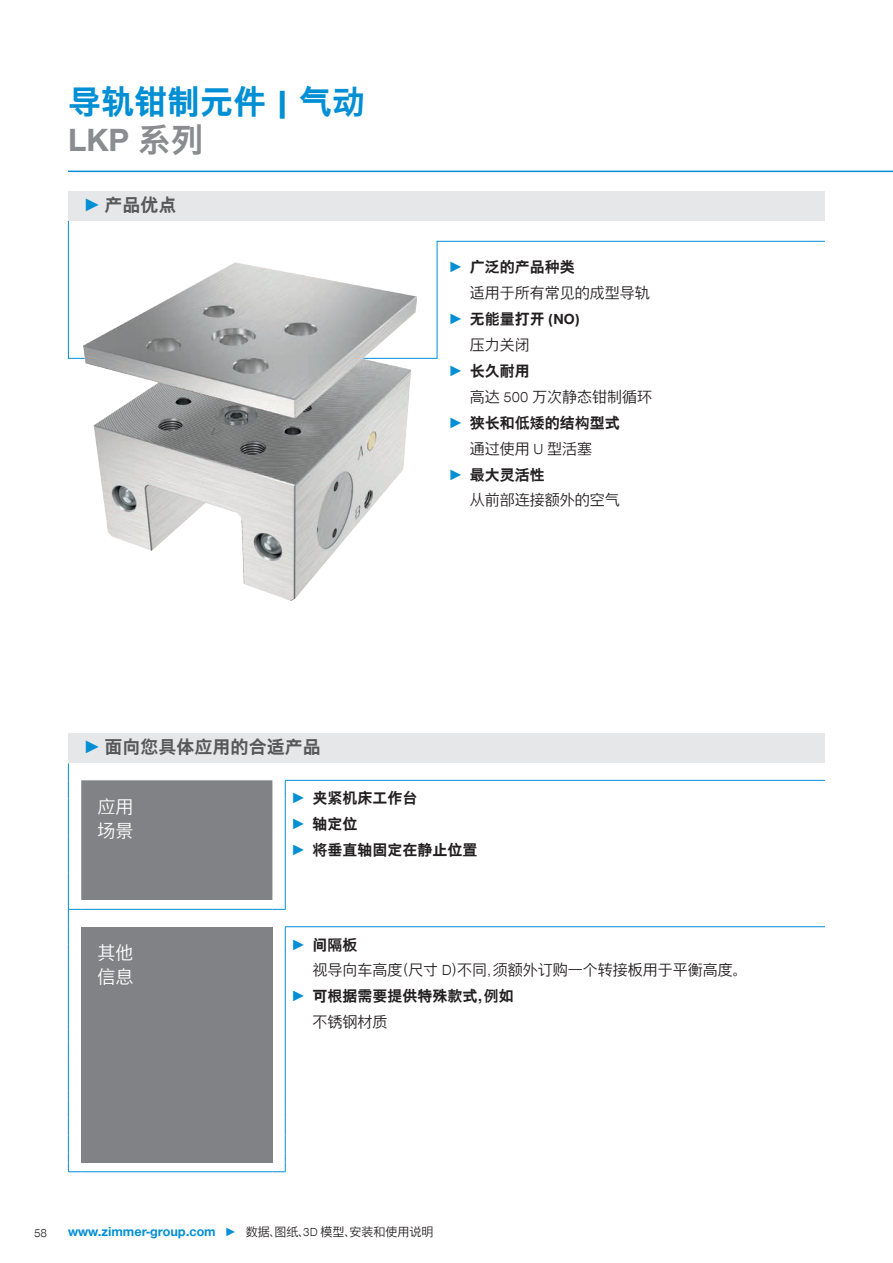
<style>
.page{position:relative;width:893px;height:1263px;background:#fff}
.page>*{position:absolute;margin:0;border:0;box-sizing:border-box;transform-origin:0 0}
.CB_AF_Headline_22_25{font:700 33px/37.5px "Zimmer Group Sans Global";color:#008fd5}
.t1{font:700 18px "Zimmer Group Sans Global";color:#57585a}
.CB_AF_Überschrift_Infobox{font:300 18px/24px "Zimmer Group Sans Global";color:#fff}
.t2{font:700 15px "Zimmer Group Sans Global";color:#231f20}
.CB_AF_Prodvort_Body{font:300 15px "Zimmer Group Sans Global";color:#231f20}
.CB_AF_Seitenzahl_links{font:700 13.5px "Zimmer Group Sans Global";color:#008fd5}
.CB_AF_Seitenzahl_links-2{font:300 12px "Zimmer Group Sans Global";color:#231f20}
.s1{color:#8a8c8f}
.s2{font-family:"Zimmer Group Sans";color:#008fd5}
.s3{font-weight:300;font-size:12px}
.s4{font-weight:300;font-size:12px;color:#231f20}
</style>
<div class="page">
<svg style="left:68px;top:221px;width:757px;height:138px"></svg>
<img style="left:83px;top:262px;width:333px;height:338px">
<hr style="left:68px;top:171px;width:825px;height:1px;background:#008fd5">
<div style="left:68px;top:191px;width:757px;height:30px;background:#e6e7e9"></div>
<div style="left:68px;top:733px;width:757px;height:30px;background:#e6e7e9"></div>
<hr style="left:285px;top:780px;width:540px;height:1px;background:#008fd5">
<div style="left:81px;top:927px;width:191px;height:235px;background:#808285"></div>
<hr style="left:68px;top:993px;width:1px;height:36px;background:#008fd5">
<svg style="left:68px;top:1029px;width:13px;height:143px"></svg>
<hr style="left:81px;top:1171px;width:191px;height:1px;background:#008fd5">
<hr style="left:285px;top:926px;width:540px;height:1px;background:#008fd5">
<svg style="left:68px;top:763px;width:218px;height:230px"></svg>
<hr style="left:285px;top:993px;width:1px;height:36px;background:#008fd5">
<svg style="left:272px;top:1029px;width:14px;height:143px"></svg>
<p class="CB_AF_Headline_22_25" style="left:68px;top:83px;width:299px">导轨钳制元件 | 气动<br><span class="s1">LKP 系列</span></p>
<p class="t1" style="left:83px;top:194px;width:95px"><span class="s2">►</span> 产品优点</p>
<p class="t2" style="left:449px;top:259px;width:128px"><span class="s2">►</span> 广泛的产品种类</p>
<p class="CB_AF_Prodvort_Body" style="left:470px;top:284px;width:181px">适用于所有常见的成型导轨</p>
<p class="t2" style="left:449px;top:310px;width:132px"><span class="s2">►</span> 无能量打开 (NO)</p>
<p class="CB_AF_Prodvort_Body" style="left:470px;top:336px;width:61px">压力关闭</p>
<p class="t2" style="left:449px;top:362px;width:83px"><span class="s2">►</span> 长久耐用</p>
<p class="CB_AF_Prodvort_Body" style="left:470px;top:388px;width:184px">高达 500 万次静态钳制循环</p>
<p class="t2" style="left:449px;top:414px;width:173px"><span class="s2">►</span> 狭长和低矮的结构型式</p>
<p class="CB_AF_Prodvort_Body" style="left:470px;top:440px;width:124px">通过使用 U 型活塞</p>
<p class="t2" style="left:449px;top:466px;width:98px"><span class="s2">►</span> 最大灵活性</p>
<p class="CB_AF_Prodvort_Body" style="left:470px;top:491px;width:151px">从前部连接额外的空气</p>
<p class="t1" style="left:83px;top:737px;width:239px"><span class="s2">►</span> 面向您具体应用的合适产品</p>
<p class="CB_AF_Überschrift_Infobox" style="left:97px;top:794px;width:37px">应用场景</p>
<p class="t2" style="left:291px;top:789px;width:128px"><span class="s2">►</span> 夹紧机床工作台</p>
<p class="t2" style="left:291px;top:815px;width:68px"><span class="s2">►</span> 轴定位</p>
<p class="t2" style="left:291px;top:841px;width:188px"><span class="s2">►</span> 将垂直轴固定在静止位置</p>
<p class="CB_AF_Überschrift_Infobox" style="left:97px;top:941px;width:37px">其他信息</p>
<p class="t2" style="left:291px;top:935px;width:68px"><span class="s2">►</span> 间隔板</p>
<p class="CB_AF_Prodvort_Body" style="left:313px;top:961px;width:436px">视导向车高度（尺寸 D）不同，须额外订购一个转接板用于平衡高度。</p>
<p class="t2" style="left:291px;top:987px;width:224px"><span class="s2">►</span> 可根据需要提供特殊款式，例如</p>
<p class="CB_AF_Prodvort_Body" style="left:313px;top:1013px;width:76px">不锈钢材质</p>
<p class="CB_AF_Seitenzahl_links-2" style="left:34px;top:1226px;width:15px">58</p>
<p class="CB_AF_Seitenzahl_links" style="left:68px;top:1224px;width:367px">www.zimmer-group.com <span class="s3">►</span> <span class="s4">数据、图纸、3D 模型、安装和使用说明</span></p>
</div>
